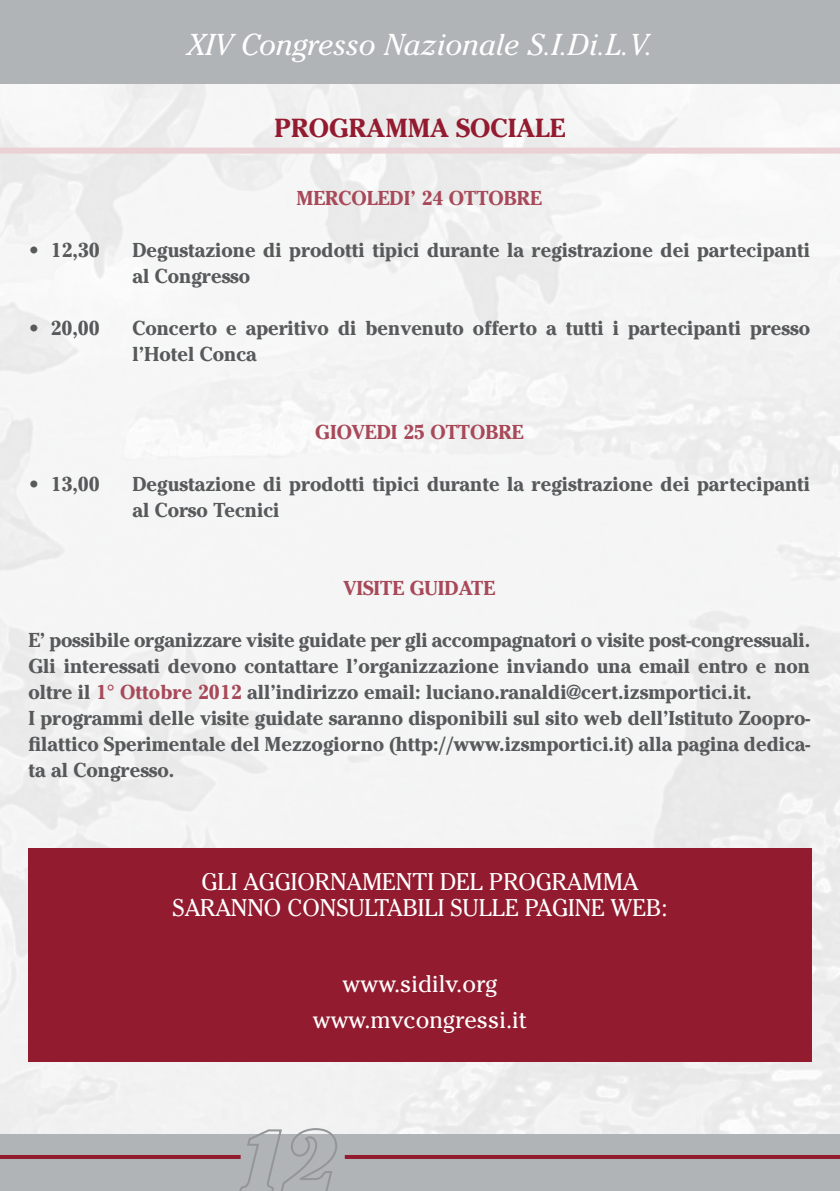
<style>
.page{position:relative;width:840px;height:1191px;background:#fff}
.page>*{position:absolute;margin:0;border:0;box-sizing:border-box;transform-origin:0 0}
.t1{font:italic 30px "Cheltenham Std";color:#fff}
.t2{font:700 26px "Cheltenham Std";color:#931b2f}
.t3{font:24px/26px "Cheltenham Std";color:#fff;text-align:center}
.t4{font:700 20px/26px "Cheltenham Std";color:#58595b}
.t5{font:700 20px "Cheltenham Std";color:#a84959}
.s1{color:#a84959}
</style>
<div class="page">
<img style="left:0;top:83px;width:839px;height:1051px">
<div style="left:0;top:1134px;width:839px;height:57px;background:#b1b4b6"></div>
<div style="left:0;top:0;width:839px;height:83px;background:#b1b4b6"></div>
<div style="left:28px;top:848px;width:783px;height:213px;background:#931b2f"></div>
<div style="left:0;top:148px;width:839px;height:6px;background:#e9d1d5"></div>
<hr style="left:0;top:1155px;width:240px;height:4px;background:#931b2f">
<svg style="left:237px;top:1127px;width:101px;height:64px"></svg>
<hr style="left:344px;top:1155px;width:495px;height:4px;background:#931b2f">
<h1 class="t1" style="left:187px;top:27px;width:467px">XIV Congresso Nazionale S.I.Di.L.V.</h1>
<h2 class="t2" style="left:274px;top:113px;width:292px">PROGRAMMA SOCIALE</h2>
<p class="t5" style="left:296px;top:186px;width:246px">MERCOLEDI’ 24 OTTOBRE</p>
<p class="t4" style="left:28px;top:237px;width:73px">• 12,30</p>
<p class="t4" style="left:132px;top:237px;width:678px">Degustazione di prodotti tipici durante la registrazione dei partecipanti al Congresso</p>
<p class="t4" style="left:28px;top:315px;width:73px">• 20,00</p>
<p class="t4" style="left:132px;top:315px;width:678px">Concerto e aperitivo di benvenuto offerto a tutti i partecipanti presso l’Hotel Conca</p>
<p class="t5" style="left:315px;top:420px;width:210px">GIOVEDI 25 OTTOBRE</p>
<p class="t4" style="left:28px;top:471px;width:73px">• 13,00</p>
<p class="t4" style="left:132px;top:471px;width:678px">Degustazione di prodotti tipici durante la registrazione dei partecipanti al Corso Tecnici</p>
<p class="t5" style="left:343px;top:576px;width:153px">VISITE GUIDATE</p>
<p class="t4" style="left:28px;top:627px;width:782px">E’ possibile organizzare visite guidate per gli accompagnatori o visite post-congressuali.<br>Gli interessati devono contattare l’organizzazione inviando una email entro e non oltre il <span class="s1">1° Ottobre 2012</span> all’indirizzo email: luciano.ranaldi@cert.izsmportici.it.<br>I programmi delle visite guidate saranno disponibili sul sito web dell’Istituto Zoopro&shy;filattico Sperimentale del Mezzogiorno (http://www.izsmportici.it) alla pagina dedica&shy;ta al Congresso.</p>
<p class="t3" style="left:172px;top:869px;width:496px">GLI AGGIORNAMENTI DEL PROGRAMMA<br>SARANNO CONSULTABILI SULLE PAGINE WEB:</p>
<p class="t3" style="left:312px;top:966px;width:216px;line-height:36px">www.sidilv.org www.mvcongressi.it</p>
</div>
